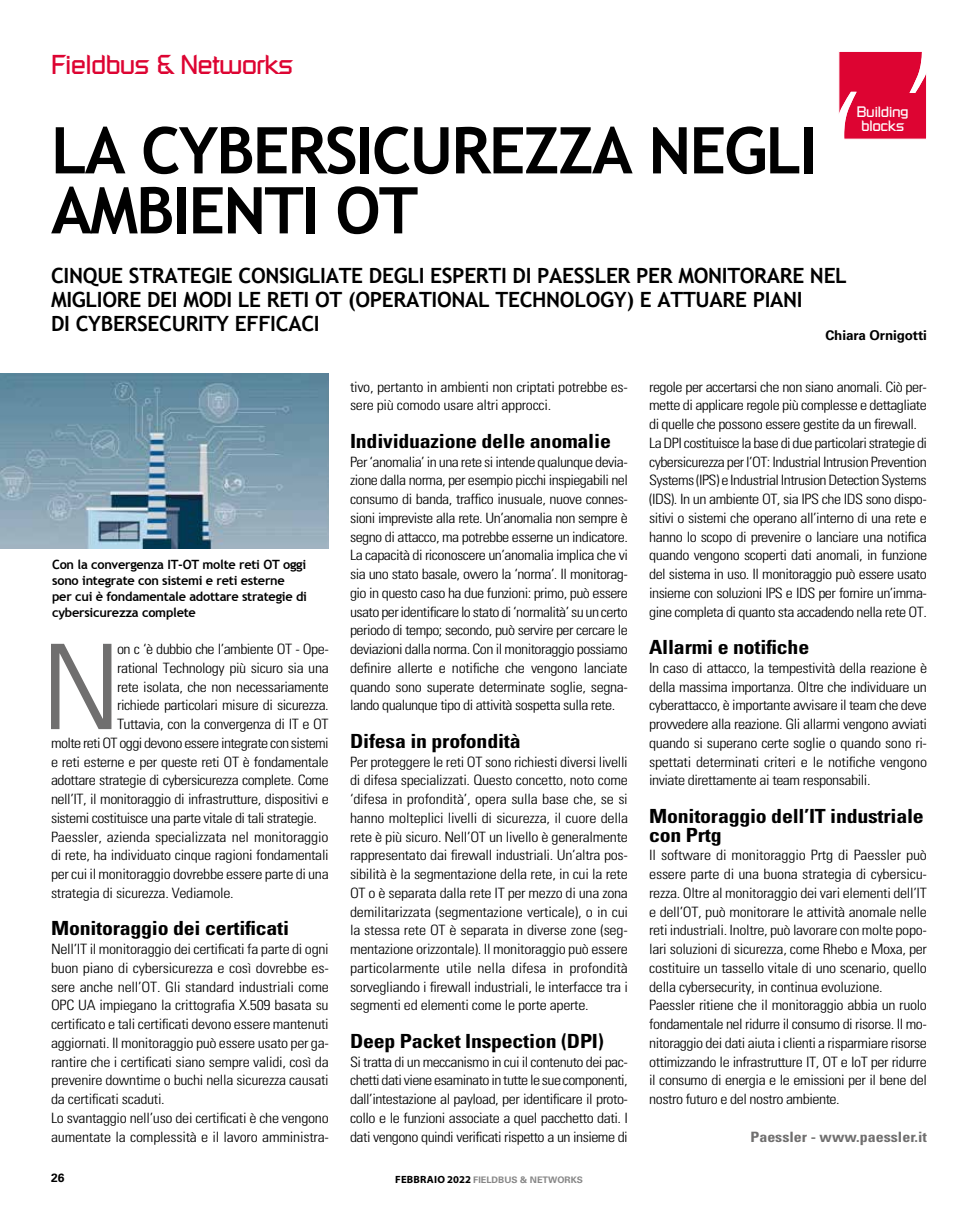
<style>
.page{position:relative;width:978px;height:1212px;background:#fff}
.page>*{position:absolute;margin:0;border:0;box-sizing:border-box;transform-origin:0 0}
.t1{font:300 condensed 118.2px "Univers LT Std";color:#706f6f;scale:1.12 1}
.t2{font:700 64.5px/60px "Trebuchet MS";letter-spacing:-.03em;color:#000}
.t3{font:27px "Russell Square LT";letter-spacing:-.04em;color:#dd0432}
.t4{font:700 21px/24px "Trebuchet MS";letter-spacing:-.015em;color:#000}
.t5{font:700 condensed 19.5px/18.8px "Univers LT Std";letter-spacing:-.01em;color:#000;scale:1.12 1}
.t6{font:15px/13.5px "Russell Square LT";letter-spacing:-.04em;color:#fff;text-align:center}
.t7{font:300 condensed 14.25px/18.8px "Univers LT Std";letter-spacing:-.025em;color:#000;scale:1.12 1}
.t8{font:700 condensed 14.25px "Univers LT Std";color:#706f6f;scale:1.12 1}
.t9{font:700 13.5px "Univers LT Std";letter-spacing:-.01em;color:#000}
.t10{font:700 12.75px/15.8px "Trebuchet MS";letter-spacing:-.02em;color:#000}
.t11{font:700 12px "Univers LT Std";color:#000}
.t12{font:700 9px "Univers LT Std";color:#878787}
.s1{font-family:"Myriad Pro";font-size:10.5px;color:#000}
</style>
<div class="page">
<svg style="left:840px;top:53px;width:85px;height:84px;background:#df1540"></svg>
<div style="left:838px;top:51px;width:89px;height:88px;border:1px solid #fff"></div>
<img style="left:0;top:374px;width:328px;height:174px">
<h3 class="t3" style="left:51px;top:48px;width:244px">Fieldbus &amp; Networks</h3>
<h2 class="t2" style="left:51px;top:120px;width:768px">LA CYBERSICUREZZA NEGLI<br>AMBIENTI OT</h2>
<p class="t6" style="left:857px;top:105px;width:54px">Building blocks</p>
<h3 class="t4" style="left:51px;top:263px;width:797px">CINQUE STRATEGIE CONSIGLIATE DEGLI ESPERTI DI PAESSLER PER MONITORARE NEL<br>MIGLIORE DEI MODI LE RETI OT (OPERATIONAL TECHNOLOGY) E ATTUARE PIANI<br>DI CYBERSECURITY EFFICACI</h3>
<p class="t9" style="left:825px;top:327px;width:103px">Chiara Ornigotti</p>
<p class="t10" style="left:52px;top:557px;width:256px">Con la convergenza IT-OT molte reti OT oggi sono integrate con sistemi e reti esterne per cui è fondamentale adottare strategie di cybersicurezza complete</p>
<h1 class="t1" style="left:41px;top:616px;width:74px">N</h1>
<p class="t7" style="left:117px;top:640px;width:191px">on c ‘è dubbio che l’ambiente OT - Ope-</p>
<p class="t7" style="left:117px;top:658px;width:191px">rational Technology più sicuro sia una</p>
<p class="t7" style="left:117px;top:677px;width:191px">rete isolata, che non necessariamente</p>
<p class="t7" style="left:117px;top:696px;width:191px">richiede particolari misure di sicurezza.</p>
<p class="t7" style="left:117px;top:715px;width:190px">Tuttavia, con la convergenza di IT e OT</p>
<p class="t7" style="left:51px;top:733px;width:250px">molte reti OT oggi devono essere integrate con sistemi</p>
<p class="t7" style="left:51px;top:752px;width:249px">e reti esterne e per queste reti OT è fondamentale</p>
<p class="t7" style="left:51px;top:771px;width:250px">adottare strategie di cybersicurezza complete. Come</p>
<p class="t7" style="left:51px;top:790px;width:250px">nell’IT, il monitoraggio di infrastrutture, dispositivi e</p>
<p class="t7" style="left:51px;top:808px;width:239px">sistemi costituisce una parte vitale di tali strategie.</p>
<p class="t7" style="left:51px;top:827px;width:249px">Paessler, azienda specializzata nel monitoraggio</p>
<p class="t7" style="left:51px;top:846px;width:250px">di rete, ha individuato cinque ragioni fondamentali</p>
<p class="t7" style="left:51px;top:865px;width:250px">per cui il monitoraggio dovrebbe essere parte di una</p>
<p class="t7" style="left:51px;top:883px;width:165px">strategia di sicurezza. Vediamole.</p>
<h3 class="t5" style="left:51px;top:919px;width:214px">Monitoraggio dei certificati</h3>
<p class="t7" style="left:51px;top:940px;width:250px">Nell’IT il monitoraggio dei certificati fa parte di ogni buon piano di cybersicurezza e così dovrebbe es&shy;sere anche nell’OT. Gli standard industriali come OPC UA impiegano la crittografia X.509 basata su certificato e tali certificati devono essere mantenuti aggiornati. Il monitoraggio può essere usato per ga&shy;rantire che i certificati siano sempre validi, così da prevenire downtime o buchi nella sicurezza causati da certificati scaduti.<br>Lo svantaggio nell’uso dei certificati è che vengono aumentate la complessità e il lavoro amministra-</p>
<p class="t7" style="left:350px;top:377px;width:250px">tivo, pertanto in ambienti non criptati potrebbe es&shy;sere più comodo usare altri approcci.</p>
<h3 class="t5" style="left:350px;top:431px;width:234px">Individuazione delle anomalie</h3>
<p class="t7" style="left:350px;top:452px;width:250px;text-align:justify">Per ‘anomalia’ in una rete si intende qualunque devia&shy;zione dalla norma, per esempio picchi inspiegabili nel consumo di banda, traffico inusuale, nuove connes&shy;sioni impreviste alla rete. Un’anomalia non sempre è segno di attacco, ma potrebbe esserne un indicatore.<br>La capacità di riconoscere un’anomalia implica che vi sia uno stato basale, ovvero la ‘norma’. Il monitorag&shy;gio in questo caso ha due funzioni: primo, può essere usato per identificare lo stato di ‘normalità’ su un certo periodo di tempo; secondo, può servire per cercare le deviazioni dalla norma. Con il monitoraggio possiamo definire allerte e notifiche che vengono lanciate quando sono superate determinate soglie, segna&shy;lando qualunque tipo di attività sospetta sulla rete.</p>
<h3 class="t5" style="left:350px;top:731px;width:154px">Difesa in profondità</h3>
<p class="t7" style="left:350px;top:752px;width:250px;text-align:justify">Per proteggere le reti OT sono richiesti diversi livelli di difesa specializzati. Questo concetto, noto come ‘difesa in profondità’, opera sulla base che, se si hanno molteplici livelli di sicurezza, il cuore della rete è più sicuro. Nell’OT un livello è generalmente rappresentato dai firewall industriali. Un’altra pos&shy;sibilità è la segmentazione della rete, in cui la rete OT o è separata dalla rete IT per mezzo di una zona demilitarizzata (segmentazione verticale), o in cui la stessa rete OT è separata in diverse zone (seg&shy;mentazione orizzontale). Il monitoraggio può essere particolarmente utile nella difesa in profondità sorvegliando i firewall industriali, le interfacce tra i segmenti ed elementi come le porte aperte.</p>
<h3 class="t5" style="left:350px;top:1031px;width:228px">Deep Packet Inspection (DPI)</h3>
<p class="t7" style="left:350px;top:1052px;width:250px;text-align:justify">Si tratta di un meccanismo in cui il contenuto dei pac&shy;chetti dati viene esaminato in tutte le sue componenti, dall’intestazione al payload, per identificare il proto&shy;collo e le funzioni associate a quel pacchetto dati. I dati vengono quindi verificati rispetto a un insieme di</p>
<p class="t11" style="left:51px;top:1171px;width:15px">26</p>
<p class="t12" style="left:395px;top:1174px;width:189px"><span class="s1">FEBBRAIO 2022</span> FIELDBUS &amp; NETWORKS</p>
<p class="t7" style="left:649px;top:377px;width:250px">regole per accertarsi che non siano anomali. Ciò per&shy;mette di applicare regole più complesse e dettagliate di quelle che possono essere gestite da un firewall.<br>La DPI costituisce la base di due particolari strategie di cybersicurezza per l’OT: Industrial Intrusion Prevention Systems (IPS) e Industrial Intrusion Detection Systems (IDS). In un ambiente OT, sia IPS che IDS sono dispo&shy;sitivi o sistemi che operano all’interno di una rete e hanno lo scopo di prevenire o lanciare una notifica quando vengono scoperti dati anomali, in funzione del sistema in uso. Il monitoraggio può essere usato insieme con soluzioni IPS e IDS per fornire un’imma&shy;gine completa di quanto sta accadendo nella rete OT.</p>
<h3 class="t5" style="left:649px;top:638px;width:144px">Allarmi e notifiche</h3>
<p class="t7" style="left:649px;top:658px;width:250px;text-align:justify">In caso di attacco, la tempestività della reazione è della massima importanza. Oltre che individuare un cyberattacco, è importante avvisare il team che deve provvedere alla reazione. Gli allarmi vengono avviati quando si superano certe soglie o quando sono ri&shy;spettati determinati criteri e le notifiche vengono inviate direttamente ai team responsabili.</p>
<h3 class="t5" style="left:649px;top:806px;width:247px">Monitoraggio dell’IT industriale con Prtg</h3>
<p class="t7" style="left:649px;top:846px;width:250px">Il software di monitoraggio Prtg di Paessler può essere parte di una buona strategia di cybersicu&shy;rezza. Oltre al monitoraggio dei vari elementi dell’IT e dell’OT, può monitorare le attività anomale nelle reti industriali. Inoltre, può lavorare con molte popo&shy;lari soluzioni di sicurezza, come Rhebo e Moxa, per costituire un tassello vitale di uno scenario, quello della cybersecurity, in continua evoluzione.<br>Paessler ritiene che il monitoraggio abbia un ruolo fondamentale nel ridurre il consumo di risorse. Il mo&shy;nitoraggio dei dati aiuta i clienti a risparmiare risorse ottimizzando le infrastrutture IT, OT e IoT per ridurre il consumo di energia e le emissioni per il bene del nostro futuro e del nostro ambiente.</p>
<p class="t8" style="left:750px;top:1128px;width:159px">Paessler - www.paessler.it</p>
</div>
